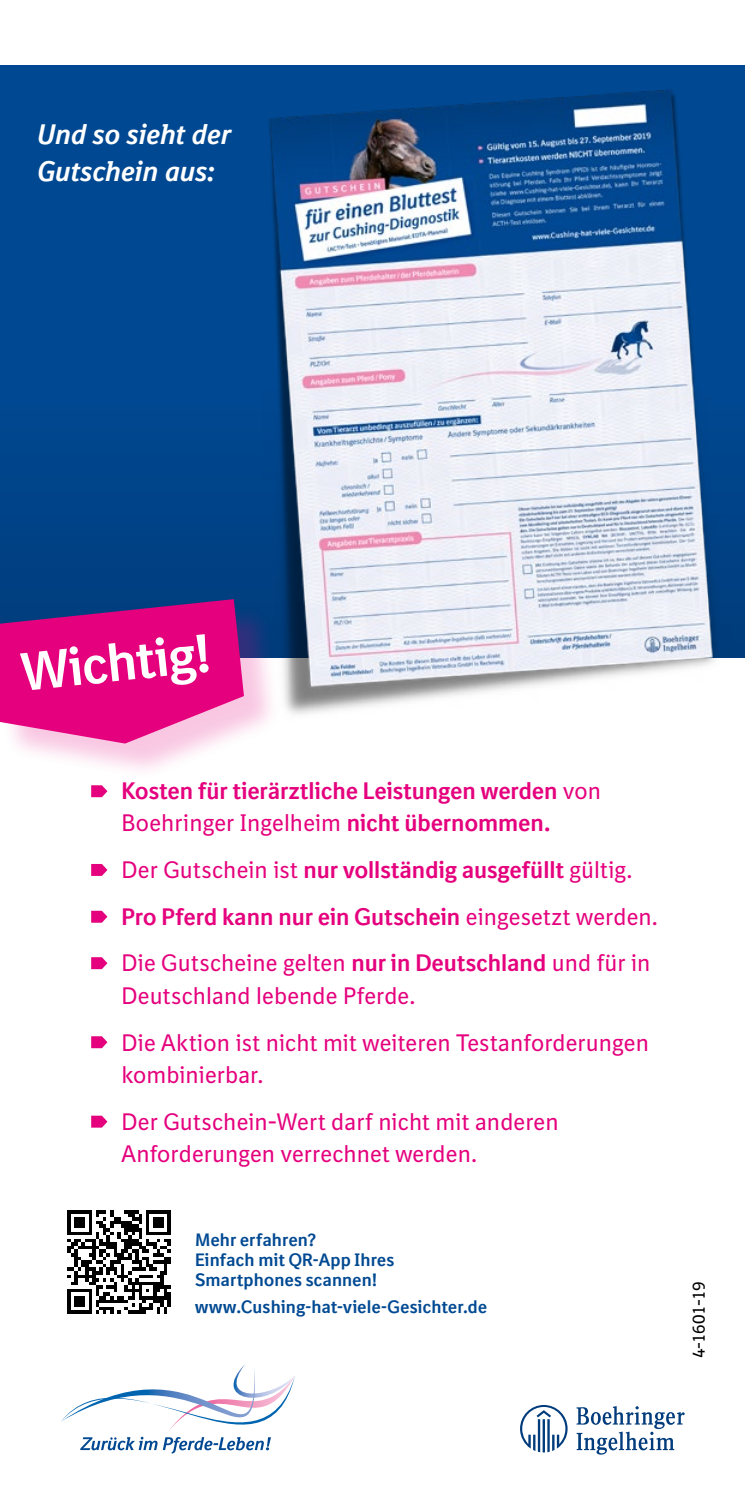
<style>
.page{position:relative;width:745px;height:1489px;background:#fff}
.page>*{position:absolute;margin:0;border:0;box-sizing:border-box;transform-origin:0 0}
.t1{font:700 52.25px "BI Sans NEXT";color:#fff}
.t2{font:50px "BI Logo";color:#003c7c}
.t3{font:italic 700 27.5px/37.2px "BI Sans NEXT";letter-spacing:.005em;color:#fff}
.t4{font:700 23.25px/46.8px "BI Sans NEXT";color:#e5007d}
.t5{font:23.25px/46.8px "BI Sans NEXT";letter-spacing:.005em;color:#e5007d}
.t6{font:700 17.5px/20px "BI Sans NEXT";letter-spacing:.015em;color:#004992}
.t7{font:17.5px "BI Sans NEXT";letter-spacing:-.03em;color:#000}
.s1{font-weight:400}
</style>
<div class="page">
<div style="left:0;top:66px;width:744px;height:591px;background:linear-gradient(to bottom,#004c98,#004082)"></div>
<img style="left:252px;top:78px;width:484px;height:637px">
<img style="left:68px;top:1210px;width:102px;height:103px">
<svg style="left:61px;top:1364px;width:234px;height:89px"></svg>
<div style="left:0;top:604px;width:281px;height:176px;background:#e5007d;opacity:.22"></div>
<svg style="left:0;top:599px;width:244px;height:144px;background:#d21d89"></svg>
<svg style="left:91px;top:785px;width:16px;height:12px"></svg>
<svg style="left:91px;top:864px;width:16px;height:11px"></svg>
<svg style="left:91px;top:910px;width:16px;height:12px"></svg>
<svg style="left:91px;top:957px;width:16px;height:12px"></svg>
<svg style="left:91px;top:1036px;width:16px;height:12px"></svg>
<svg style="left:91px;top:1115px;width:16px;height:12px"></svg>
<p class="t3" style="left:37px;top:115px;width:194px">Und so sieht der<br>Gutschein aus:</p>
<h1 class="t1" style="left:19px;top:641px;width:191px;rotate:-6deg">Wichtig!</h1>
<p class="t4" style="left:121px;top:774px;width:481px;line-height:32.5px">Kosten für tierärztliche Leistungen werden <span class="s1">von<br>Boehringer Ingelheim</span> nicht übernommen.</p>
<p class="t4" style="left:121px;top:846px;width:537px"><span class="s1">Der Gutschein ist</span> nur vollständig ausgefüllt <span class="s1">gültig.<br></span>Pro Pferd kann nur ein Gutschein <span class="s1">eingesetzt werden.<br>Die Gutscheine gelten</span> nur in Deutschland <span class="s1">und für in</span></p>
<p class="t5" style="left:121px;top:972px;width:528px">Deutschland lebende Pferde.<br>Die Aktion ist nicht mit weiteren Testanforderungen</p>
<p class="t5" style="left:121px;top:1051px;width:438px">kombinierbar.<br>Der Gutschein-Wert darf nicht mit anderen</p>
<p class="t5" style="left:121px;top:1130px;width:357px">Anforderungen verrechnet werden.</p>
<p class="t6" style="left:195px;top:1229px;width:200px">Mehr erfahren?<br>Einfach mit QR-App Ihres<br>Smartphones scannen!</p>
<p class="t6" style="left:195px;top:1296px;width:293px">www.Cushing-hat-viele-Gesichter.de</p>
<p class="t7" style="left:688px;top:1358px;width:79px;rotate:-90deg">4-1601-19</p>
<h2 class="t2" style="left:519px;top:1405px;width:166px">ABCD</h2>
</div>
